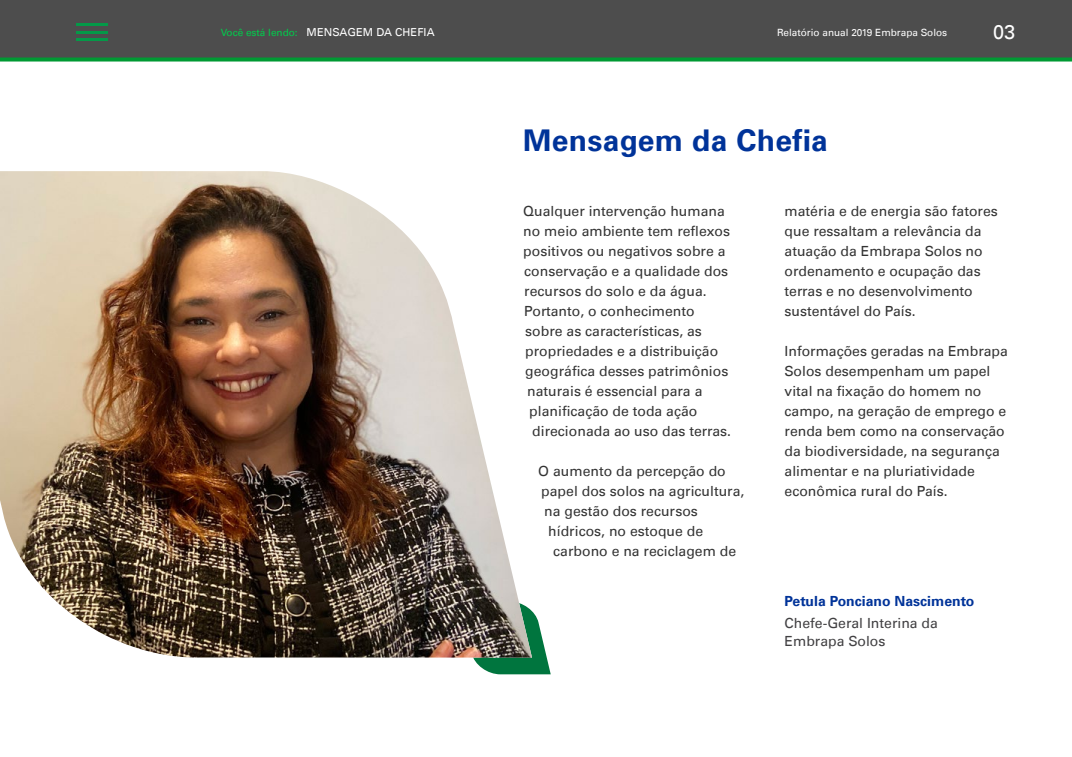
<style>
.page{position:relative;width:1072px;height:757px;background:#fff}
.page>*{position:absolute;margin:0;border:0;box-sizing:border-box;transform-origin:0 0}
.t1{font:700 30px "Univers LT";letter-spacing:.01em;color:#039}
.t2{font:20px "Univers LT";color:#fff}
.t3{font:14px/20px "Univers LT";color:#333}
.t4{font:14px/18px "Univers LT";color:#414042}
.t5{font:700 14px "Univers LT";color:#039}
.t6{font:11px "Univers LT";letter-spacing:.005em;color:#fff}
.t7{font:10px "Univers LT";color:#fff}
.s1{font-size:10px;color:#00cd4c}
</style>
<div class="page">
<svg style="left:474px;top:611px;width:76px;height:63px"></svg>
<img style="left:0;top:171px;width:532px;height:488px">
<svg style="left:0;top:0;width:1071px;height:62px;background:#49534c"></svg>
<hr style="left:76px;top:24px;width:31px;height:2px;background:#049948">
<hr style="left:76px;top:31px;width:31px;height:2px;background:#049948">
<hr style="left:76px;top:38px;width:31px;height:3px;background:#049948">
<p class="t6" style="left:221px;top:26px;width:215px"><span class="s1">Você está lendo:</span> MENSAGEM DA CHEFIA</p>
<p class="t7" style="left:777px;top:26px;width:172px">Relatório anual 2019 Embrapa Solos</p>
<h2 class="t2" style="left:993px;top:20px;width:24px">03</h2>
<h1 class="t1" style="left:523px;top:123px;width:306px">Mensagem da Chefia</h1>
<p class="t3" style="left:523px;top:201px;width:203px">Qualquer intervenção humana</p>
<p class="t3" style="left:523px;top:221px;width:208px">no meio ambiente tem reflexos</p>
<p class="t3" style="left:523px;top:241px;width:204px">positivos ou negativos sobre a</p>
<p class="t3" style="left:524px;top:261px;width:205px">conservação e a qualidade dos</p>
<p class="t3" style="left:524px;top:281px;width:184px">recursos do solo e da água.</p>
<p class="t3" style="left:524px;top:301px;width:172px">Portanto, o conhecimento</p>
<p class="t3" style="left:525px;top:321px;width:178px">sobre as características, as</p>
<p class="t3" style="left:525px;top:341px;width:194px">propriedades e a distribuição</p>
<p class="t3" style="left:525px;top:361px;width:205px">geográfica desses patrimônios</p>
<p class="t3" style="left:527px;top:381px;width:177px">naturais é essencial para a</p>
<p class="t3" style="left:529px;top:401px;width:170px">planificação de toda ação</p>
<p class="t3" style="left:532px;top:421px;width:200px">direcionada ao uso das terras.</p>
<p class="t3" style="left:538px;top:461px;width:189px">O aumento da percepção do</p>
<p class="t3" style="left:541px;top:481px;width:205px">papel dos solos na agricultura,</p>
<p class="t3" style="left:544px;top:501px;width:155px">na gestão dos recursos</p>
<p class="t3" style="left:548px;top:521px;width:156px">hídricos, no estoque de</p>
<p class="t3" style="left:553px;top:541px;width:184px">carbono e na reciclagem de</p>
<p class="t3" style="left:784px;top:201px;width:215px">matéria e de energia são fatores que ressaltam a relevância da atuação da Embrapa Solos no ordenamento e ocupação das terras e no desenvolvimento sustentável do País.</p>
<p class="t3" style="left:784px;top:341px;width:225px">Informações geradas na Embrapa<br>Solos desempenham um papel vital na fixação do homem no campo, na geração de emprego e renda bem como na conservação da biodiversidade, na segurança alimentar e na pluriatividade econômica rural do País.</p>
<p class="t5" style="left:784px;top:592px;width:191px">Petula Ponciano Nascimento</p>
<p class="t4" style="left:784px;top:614px;width:155px">Chefe-Geral Interina da<br>Embrapa Solos</p>
</div>
